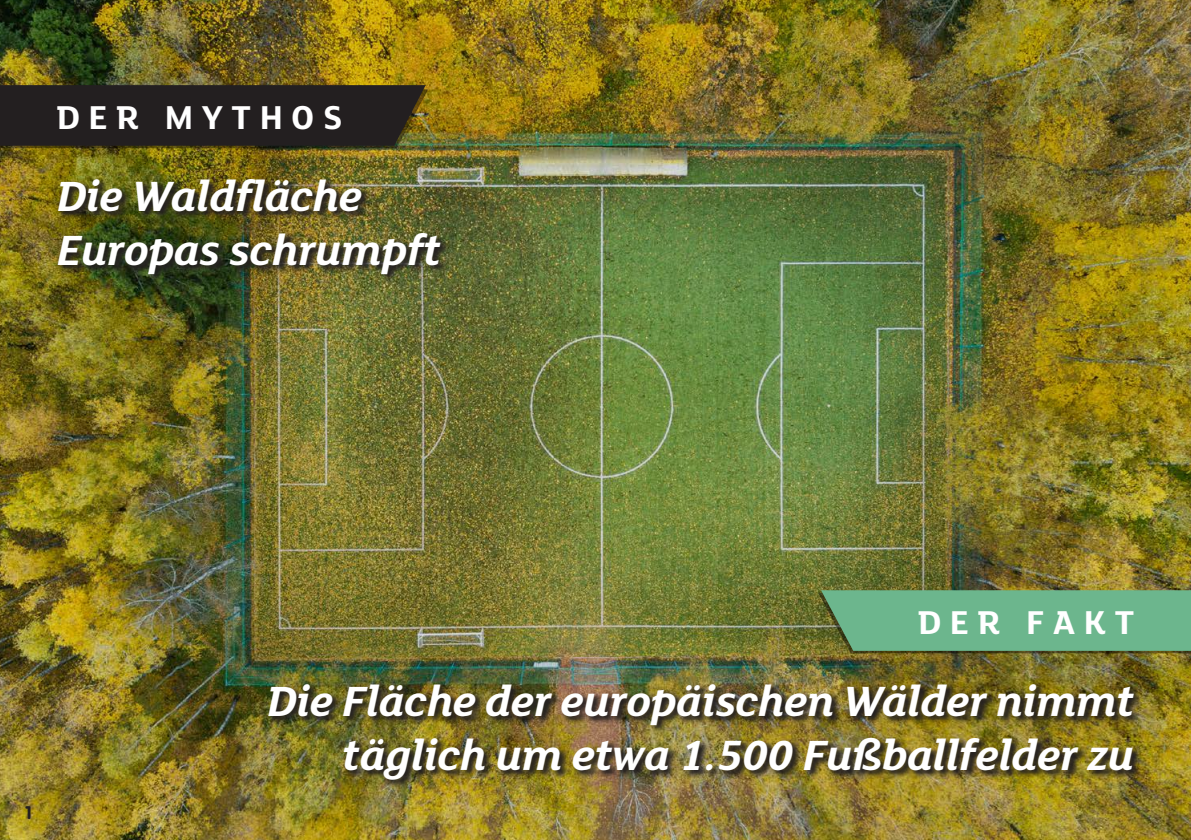
<style>
.page{position:relative;width:1191px;height:840px;background:#fff}
.page>*{position:absolute;margin:0;border:0;box-sizing:border-box;transform-origin:0 0}
.Fact_Subtext{font:italic 700 46px/54px "FS Lola";letter-spacing:-.01em;color:#fff;text-align:right}
.Myth_Subtext{font:italic 700 46px/54px "FS Lola";letter-spacing:-.01em;color:#fff}
.myth-label{font:700 36px "FS Lola";letter-spacing:.24em;color:#fff}
.t1{font:700 18px "VAG Rounded LT Pro";color:#231f20}
</style>
<div class="page">
<img style="left:0;top:0;width:1191px;height:839px">
<img style="left:267px;top:680px;width:877px;height:108px">
<svg style="left:818px;top:590px;width:373px;height:63px"></svg>
<div style="left:850px;top:607px;width:284px;height:26px;background:#6cb68d"></div>
<svg style="left:0;top:85px;width:428px;height:63px"></svg>
<img style="left:56px;top:176px;width:394px;height:107px">
<p class="myth-label" style="left:57px;top:98px;width:287px">DER MYTHOS</p>
<p class="Myth_Subtext" style="left:57px;top:169px;width:386px">Die Waldfläche<br>Europas schrumpft</p>
<p class="t1" style="left:25px;top:800px;width:8px">1</p>
<p class="myth-label" style="left:918px;top:602px;width:218px">DER FAKT</p>
<p class="Fact_Subtext" style="left:267px;top:674px;width:869px">Die Fläche der europäischen Wälder nimmt täglich um etwa 1.500 Fußballfelder zu</p>
</div>
